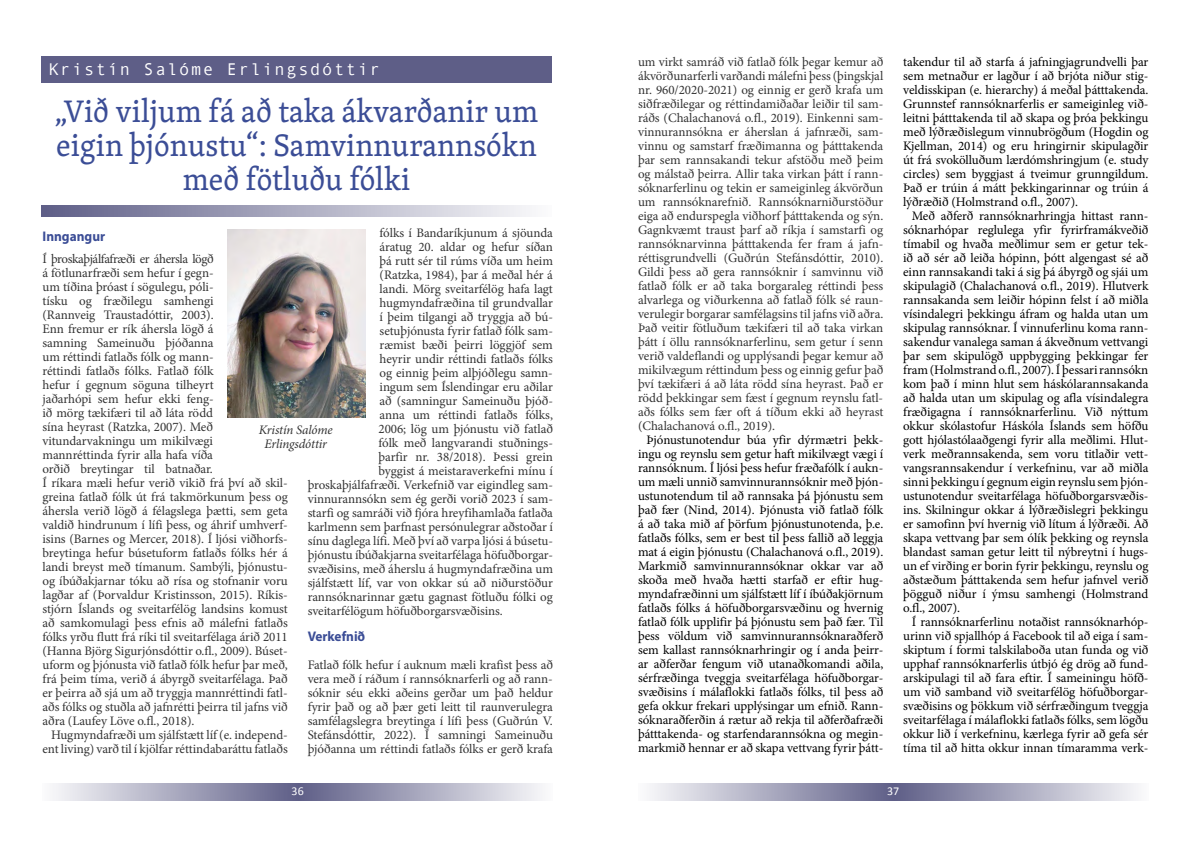
<style>
.page{position:relative;width:1191px;height:842px;background:#fff}
.page>*{position:absolute;margin:0;border:0;box-sizing:border-box;transform-origin:0 0}
.t1{font:32px/34px "Skolar Latin";color:#3b4d96;text-align:center;scale:.95 1}
.t2{font:17px "Andale Mono";letter-spacing:.1em;color:#fff}
.t3{font:700 14px "Myriad Pro";color:#3b4d96;scale:.95 1}
.t4{font:13px/14px "Minion Pro";letter-spacing:-.005em;color:#333;text-align:justify}
.t5{font:13px/14px "Minion Pro";letter-spacing:-.005em;color:#000;text-align:justify}
.t6{font:italic 13px/14px "Minion Pro";letter-spacing:-.015em;color:#333;text-align:center}
.t7{font:12px "Calibri";color:#fff}
</style>
<div class="page">
<div style="left:298px;top:783px;width:254px;height:17px;background:linear-gradient(to right,#5e5e87,#fafafb)"></div>
<div style="left:42px;top:783px;width:256px;height:17px;background:linear-gradient(to right,#fbfbfc,#5f5f88)"></div>
<div style="left:894px;top:783px;width:254px;height:18px;background:linear-gradient(to right,#5e5e87,#fafafb)"></div>
<div style="left:638px;top:783px;width:256px;height:18px;background:linear-gradient(to right,#fcfcfc,#5f5f88)"></div>
<svg style="left:41px;top:205px;width:489px;height:12px"></svg>
<div style="left:41px;top:57px;width:511px;height:26px;background:#5e5e87"></div>
<img style="left:228px;top:229px;width:137px;height:189px">
<h2 class="t2" style="left:48px;top:58px;width:333px">Kristín Salóme Erlingsdóttir</h2>
<p class="t4" style="left:638px;top:55px;width:247px">um virkt samráð við fatlað fólk þegar kemur að ákvörðunarferli varðandi málefni þess (þingskjal nr. 960/2020-2021) og einnig er gerð krafa um siðfræðilegar og réttindamiðaðar leiðir til sam&shy;ráðs (Chalachanová o.fl., 2019). Einkenni sam&shy;vinnurannsókna er áherslan á jafnræði, sam&shy;vinnu og samstarf fræðimanna og þátttakenda þar sem rannsakandi tekur afstöðu með þeim og málstað þeirra. Allir taka virkan þátt í rann&shy;sóknarferlinu og tekin er sameiginleg ákvörðun um rannsóknarefnið. Rannsóknarniðurstöður eiga að endurspegla viðhorf þátttakenda og sýn.<br>Gagnkvæmt traust þarf að ríkja í samstarfi og rannsóknarvinna þátttakenda fer fram á jafn&shy;réttisgrundvelli (Guðrún Stefánsdóttir, 2010).<br>Gildi þess að gera rannsóknir í samvinnu við fatlað fólk er að taka borgaraleg réttindi þess alvarlega og viðurkenna að fatlað fólk sé raun&shy;verulegir borgarar samfélagsins til jafns við aðra.<br>Það veitir fötluðum tækifæri til að taka virkan þátt í öllu rannsóknarferlinu, sem getur í senn verið valdeflandi og upplýsandi þegar kemur að mikilvægum réttindum þess og einnig gefur það því tækifæri á að láta rödd sína heyrast. Það er rödd þekkingar sem fæst í gegnum reynslu fatl&shy;aðs fólks sem fær oft á tíðum ekki að heyrast (Chalachanová o.fl., 2019).</p>
<p class="t5" style="left:638px;top:433px;width:247px;text-indent:9px">Þjónustunotendur búa yfir dýrmætri þekk&shy;ingu og reynslu sem getur haft mikilvægt vægi í rannsóknum. Í ljósi þess hefur fræðafólk í aukn&shy;um mæli unnið samvinnurannsóknir með þjón&shy;ustunotendum til að rannsaka þá þjónustu sem það fær (Nind, 2014). Þjónusta við fatlað fólk á að taka mið af þörfum þjónustunotenda, þ.e. fatlaðs fólks, sem er best til þess fallið að leggja mat á eigin þjónustu (Chalachanová o.fl., 2019).<br>Markmið samvinnurannsóknar okkar var að skoða með hvaða hætti starfað er eftir hug&shy;myndafræðinni um sjálfstætt líf í íbúðakjörnum fatlaðs fólks á höfuðborgarsvæðinu og hvernig fatlað fólk upplifir þá þjónustu sem það fær. Til þess völdum við samvinnurannsóknaraðferð sem kallast rannsóknarhringir og í anda þeirr&shy;ar aðferðar fengum við utanaðkomandi aðila, sérfræðinga tveggja sveitarfélaga höfuðborgar&shy;svæðisins í málaflokki fatlaðs fólks, til þess að gefa okkur frekari upplýsingar um efnið. Rann&shy;sóknaraðferðin á rætur að rekja til aðferðafræði þátttakenda- og starfendarannsókna og megin&shy;markmið hennar er að skapa vettvang fyrir þátt-</p>
<h1 class="t1" style="left:55px;top:94px;width:510px">„Við viljum fá að taka ákvarðanir um eigin þjónustu“: Samvinnurannsókn með fötluðu fólki</h1>
<p class="t4" style="left:379px;top:225px;width:175px">fólks í Bandaríkjunum á sjöunda</p>
<p class="t4" style="left:379px;top:239px;width:175px">áratug 20. aldar og hefur síðan</p>
<p class="t4" style="left:379px;top:253px;width:175px">þá rutt sér til rúms víða um heim</p>
<p class="t4" style="left:379px;top:267px;width:175px">(Ratzka, 1984), þar á meðal hér á</p>
<p class="t4" style="left:379px;top:281px;width:175px">landi. Mörg sveitarfélög hafa lagt</p>
<p class="t4" style="left:379px;top:295px;width:175px">hugmyndafræðina til grundvallar</p>
<p class="t4" style="left:379px;top:309px;width:175px">í þeim tilgangi að tryggja að bú-</p>
<p class="t4" style="left:379px;top:323px;width:175px">setuþjónusta fyrir fatlað fólk sam-</p>
<p class="t4" style="left:379px;top:337px;width:175px">ræmist bæði þeirri löggjöf sem</p>
<p class="t4" style="left:379px;top:351px;width:175px">heyrir undir réttindi fatlaðs fólks</p>
<p class="t4" style="left:379px;top:365px;width:175px">og einnig þeim alþjóðlegu samn-</p>
<p class="t4" style="left:379px;top:379px;width:175px">ingum sem Íslendingar eru aðilar</p>
<p class="t4" style="left:379px;top:393px;width:175px">að (samningur Sameinuðu þjóð-</p>
<p class="t4" style="left:379px;top:407px;width:175px">anna um réttindi fatlaðs fólks,</p>
<p class="t4" style="left:378px;top:421px;width:176px">2006; lög um þjónustu við fatlað</p>
<p class="t4" style="left:378px;top:435px;width:176px">fólk með langvarandi stuðnings-</p>
<p class="t4" style="left:378px;top:449px;width:176px">þarfir nr. 38/2018). Þessi grein</p>
<p class="t4" style="left:378px;top:463px;width:176px">byggist á meistaraverkefni mínu í</p>
<p class="t4" style="left:308px;top:477px;width:247px">þroskaþjálfafræði. Verkefnið var eigindleg sam-</p>
<p class="t4" style="left:308px;top:491px;width:247px">vinnurannsókn sem ég gerði vorið 2023 í sam-</p>
<p class="t4" style="left:308px;top:505px;width:247px">starfi og samráði við fjóra hreyfihamlaða fatlaða</p>
<p class="t4" style="left:308px;top:519px;width:247px">karlmenn sem þarfnast persónulegrar aðstoðar í</p>
<p class="t4" style="left:308px;top:533px;width:247px">sínu daglega lífi. Með því að varpa ljósi á búsetu-</p>
<p class="t4" style="left:308px;top:547px;width:247px">þjónustu íbúðakjarna sveitarfélaga höfuðborgar-</p>
<p class="t4" style="left:308px;top:561px;width:247px">svæðisins, með áherslu á hugmyndafræðina um</p>
<p class="t4" style="left:308px;top:575px;width:247px">sjálfstætt líf, var von okkar sú að niðurstöður</p>
<p class="t4" style="left:308px;top:589px;width:247px">rannsóknarinnar gætu gagnast fötluðu fólki og</p>
<p class="t4" style="left:308px;top:603px;width:197px">sveitarfélögum höfuðborgarsvæðisins.</p>
<p class="t3" style="left:308px;top:627px;width:62px">Verkefnið</p>
<p class="t4" style="left:308px;top:657px;width:247px">Fatlað fólk hefur í auknum mæli krafist þess að vera með í ráðum í rannsóknarferli og að rann&shy;sóknir séu ekki aðeins gerðar um það heldur fyrir það og að þær geti leitt til raunverulegra samfélagslegra breytinga í lífi þess (Guðrún V.<br>Stefánsdóttir, 2022). Í samningi Sameinuðu þjóðanna um réttindi fatlaðs fólks er gerð krafa</p>
<p class="t3" style="left:43px;top:227px;width:67px">Inngangur</p>
<p class="t4" style="left:43px;top:252px;width:247px;text-align:left">Í þroskaþjálfafræði er áhersla lögð<br>á fötlunarfræði sem hefur í gegn-<br>um tíðina þróast í sögulegu, póli-<br>tísku og fræðilegu samhengi<br>(Rannveig Traustadóttir, 2003).<br>Enn fremur er rík áhersla lögð á<br>samning Sameinuðu þjóðanna<br>um réttindi fatlaðs fólk og mann-<br>réttindi fatlaðs fólks. Fatlað fólk<br>hefur í gegnum söguna tilheyrt<br>jaðarhópi sem hefur ekki feng-<br>ið mörg tækifæri til að láta rödd<br>sína heyrast (Ratzka, 2007). Með vitundarvakningu um mikilvægi<br>mannréttinda fyrir alla hafa víða<br>orðið breytingar til batnaðar.<br>Í ríkara mæli hefur verið vikið frá því að skil&shy;greina fatlað fólk út frá takmörkunum þess og áhersla verið lögð á félagslega þætti, sem geta valdið hindrunum í lífi þess, og áhrif umhverf&shy;isins (Barnes og Mercer, 2018). Í ljósi viðhorfs&shy;breytinga hefur búsetuform fatlaðs fólks hér á landi breyst með tímanum. Sambýli, þjónustu&shy;og íbúðakjarnar tóku að rísa og stofnanir voru lagðar af (Þorvaldur Kristinsson, 2015). Ríkis&shy;stjórn Íslands og sveitarfélög landsins komust að samkomulagi þess efnis að málefni fatlaðs fólks yrðu flutt frá ríki til sveitarfélaga árið 2011 (Hanna Björg Sigurjónsdóttir o.fl., 2009). Búset&shy;uform og þjónusta við fatlað fólk hefur þar með, frá þeim tíma, verið á ábyrgð sveitarfélaga. Það er þeirra að sjá um að tryggja mannréttindi fatl&shy;aðs fólks og stuðla að jafnrétti þeirra til jafns við aðra (Laufey Löve o.fl., 2018).</p>
<p class="t4" style="left:43px;top:728px;width:247px;text-align:center">Hugmyndafræði um sjálfstætt líf (e. independ&shy;ent living) varð til í kjölfar réttindabaráttu fatlaðs</p>
<p class="t6" style="left:259px;top:423px;width:76px">Kristín Salóme<br>Erlingsdóttir</p>
<p class="t5" style="left:903px;top:55px;width:247px">takendur til að starfa á jafningjagrundvelli þar sem metnaður er lagður í að brjóta niður stig&shy;veldisskipan (e. hierarchy) á meðal þátttakenda.<br>Grunnstef rannsóknarferlis er sameiginleg við&shy;leitni þátttakenda til að skapa og þróa þekkingu með lýðræðislegum vinnubrögðum (Hogdin og Kjellman, 2014) og eru hringirnir skipulagðir út frá svokölluðum lærdómshringjum (e. study circles) sem byggjast á tveimur grunngildum.<br>Það er trúin á mátt þekkingarinnar og trúin á lýðræðið (Holmstrand o.fl., 2007).</p>
<p class="t5" style="left:903px;top:209px;width:247px;text-indent:9px">Með aðferð rannsóknarhringja hittast rann&shy;sóknarhópar reglulega yfir fyrirframákveðið tímabil og hvaða meðlimur sem er getur tek&shy;ið að sér að leiða hópinn, þótt algengast sé að einn rannsakandi taki á sig þá ábyrgð og sjái um skipulagið (Chalachanová o.fl., 2019). Hlutverk rannsakanda sem leiðir hópinn felst í að miðla vísindalegri þekkingu áfram og halda utan um skipulag rannsóknar. Í vinnuferlinu koma rann&shy;sakendur vanalega saman á ákveðnum vettvangi þar sem skipulögð uppbygging þekkingar fer fram (Holmstrand o.fl., 2007). Í þessari rannsókn kom það í minn hlut sem háskólarannsakanda að halda utan um skipulag og afla vísindalegra fræðigagna í rannsóknarferlinu. Við nýttum okkur skólastofur Háskóla Íslands sem höfðu gott hjólastólaaðgengi fyrir alla meðlimi. Hlut&shy;verk meðrannsakenda, sem voru titlaðir vett&shy;vangsrannsakendur í verkefninu, var að miðla sinni þekkingu í gegnum eigin reynslu sem þjón&shy;ustunotendur sveitarfélaga höfuðborgarsvæðis&shy;ins. Skilningur okkar á lýðræðislegri þekkingu er samofinn því hvernig við lítum á lýðræði. Að skapa vettvang þar sem ólík þekking og reynsla blandast saman getur leitt til nýbreytni í hugs&shy;un ef virðing er borin fyrir þekkingu, reynslu og aðstæðum þátttakenda sem hefur jafnvel verið þögguð niður í ýmsu samhengi (Holmstrand o.fl., 2007).</p>
<p class="t5" style="left:903px;top:615px;width:247px;text-align:center">Í rannsóknarferlinu notaðist rannsóknarhóp&shy;urinn við spjallhóp á Facebook til að eiga í sam&shy;skiptum í formi talskilaboða utan funda og við upphaf rannsóknarferlis útbjó ég drög að fund&shy;arskipulagi til að fara eftir. Í sameiningu höfð&shy;um við samband við sveitarfélög höfuðborgar&shy;svæðisins og þökkum við sérfræðingum tveggja sveitarfélaga í málaflokki fatlaðs fólks, sem lögðu okkur lið í verkefninu, kærlega fyrir að gefa sér tíma til að hitta okkur innan tímaramma verk-</p>
<p class="t7" style="left:292px;top:782px;width:14px">36</p>
<p class="t7" style="left:887px;top:782px;width:14px">37</p>
</div>
